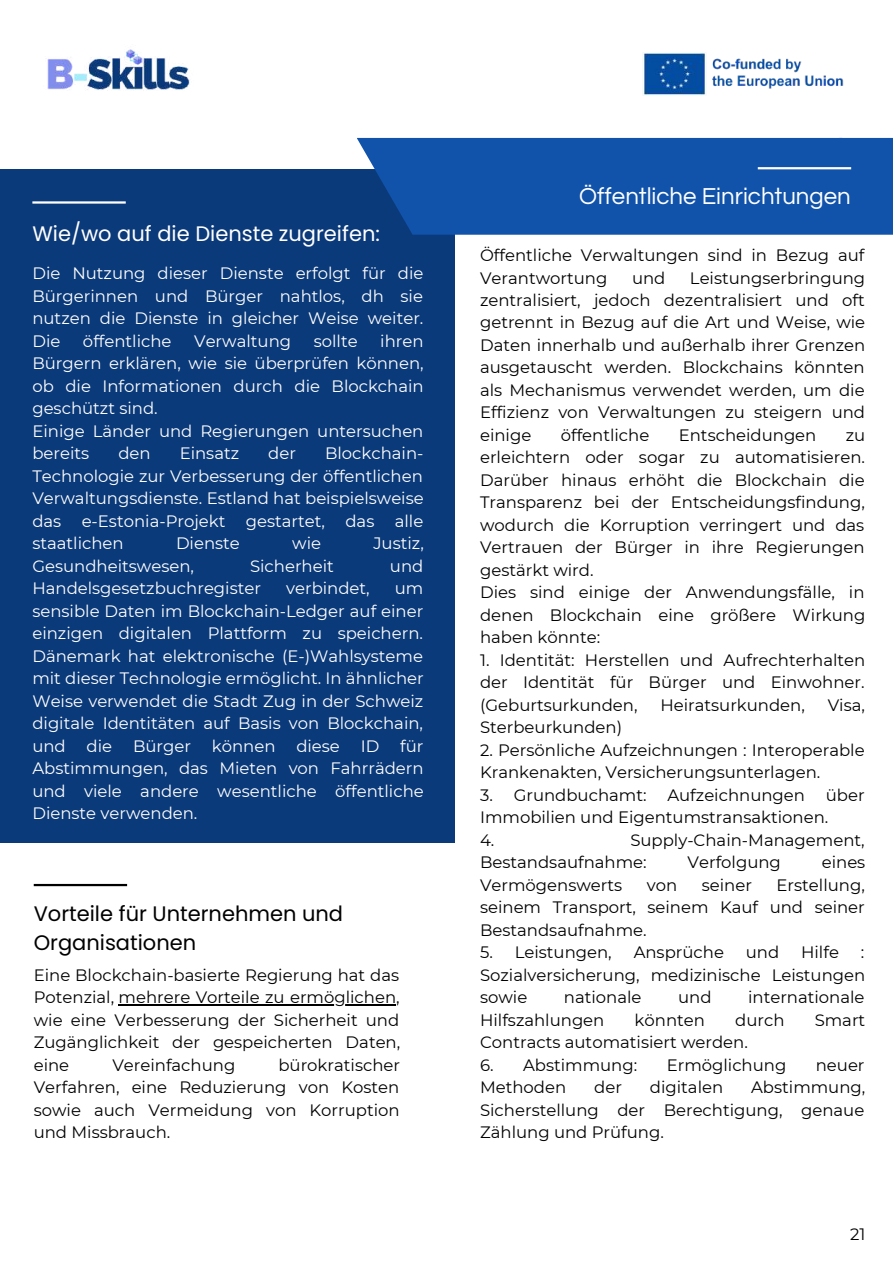
<style>
.page{position:relative;width:893px;height:1264px;background:#fff}
.page>*{position:absolute;margin:0;border:0;box-sizing:border-box;transform-origin:0 0}
.t1{font:24px "Questrial";color:#fff}
.t2{font:21px/29.2px "Poppins";color:#000}
.t3{font:21px "Poppins";color:#fff}
.t4{font:16.5px/22.5px "Montserrat";color:#000;text-align:justify}
.t5{font:16.5px/22.5px "Montserrat";color:#fff;text-align:justify}
</style>
<div class="page">
<div style="left:0;top:169px;width:454px;height:673px;background:#0b3a7a"></div>
<div style="left:357px;top:138px;width:535px;height:97px;background:#1153aa"></div>
<hr style="left:757px;top:167px;width:94px;height:2px;background:#fff">
<hr style="left:32px;top:201px;width:94px;height:3px;background:#fff">
<img style="left:47px;top:49px;width:143px;height:42px">
<img style="left:643px;top:52px;width:201px;height:44px">
<hr style="left:34px;top:883px;width:93px;height:3px;background:#000">
<hr style="left:118px;top:1004px;width:278px;height:1px;background:#000">
<p class="t3" style="left:32px;top:219px;width:349px">Wie/wo auf die Dienste zugreifen:</p>
<p class="t5" style="left:32px;top:262px;width:392px">Die Nutzung dieser Dienste erfolgt für die Bürgerinnen und Bürger nahtlos, dh sie nutzen die Dienste in gleicher Weise weiter.<br>Die</p>
<p class="t5" style="left:83px;top:329px;width:90px">öffentliche</p>
<p class="t5" style="left:194px;top:329px;width:98px">Verwaltung</p>
<p class="t5" style="left:314px;top:329px;width:45px">sollte</p>
<p class="t5" style="left:32px;top:329px;width:393px;text-align:left;text-indent:348px">ihren<br>Bürgern erklären, wie sie überprüfen können, ob die Informationen durch die Blockchain geschützt sind.<br>Einige Länder und Regierungen untersuchen bereits</p>
<p class="t5" style="left:32px;top:442px;width:393px;text-indent:293px">Blockchain-Technologie zur Verbesserung der öffentlichen Verwaltungsdienste. Estland hat beispielsweise das e-Estonia-Projekt gestartet, das alle staatlichen</p>
<p class="t5" style="left:118px;top:442px;width:34px">den</p>
<p class="t5" style="left:180px;top:442px;width:61px">Einsatz</p>
<p class="t5" style="left:268px;top:442px;width:29px">der</p>
<p class="t5" style="left:176px;top:532px;width:65px">Dienste</p>
<p class="t5" style="left:292px;top:532px;width:30px">wie</p>
<p class="t5" style="left:373px;top:532px;width:52px">Justiz,</p>
<p class="t5" style="left:32px;top:554px;width:163px">Gesundheitswesen,</p>
<p class="t5" style="left:250px;top:554px;width:85px">Sicherheit</p>
<p class="t5" style="left:390px;top:554px;width:35px">und</p>
<p class="t5" style="left:32px;top:577px;width:230px">Handelsgesetzbuchregister</p>
<p class="t5" style="left:286px;top:577px;width:85px">verbindet,</p>
<p class="t5" style="left:32px;top:577px;width:393px;text-indent:362px">um sensible Daten im Blockchain-Ledger auf einer einzigen digitalen Plattform zu speichern.<br>Dänemark hat elektronische (E-)Wahlsysteme mit dieser Technologie ermöglicht. In ähnlicher Weise verwendet die Stadt Zug in der Schweiz digitale Identitäten auf Basis von Blockchain, und</p>
<p class="t5" style="left:32px;top:734px;width:393px;text-indent:368px">für Abstimmungen, das Mieten von Fahrrädern und viele andere wesentliche öffentliche Dienste verwenden.</p>
<p class="t5" style="left:87px;top:734px;width:27px">die</p>
<p class="t5" style="left:133px;top:734px;width:59px">Bürger</p>
<p class="t5" style="left:212px;top:734px;width:65px">können</p>
<p class="t5" style="left:296px;top:734px;width:45px">diese</p>
<p class="t5" style="left:361px;top:734px;width:20px">ID</p>
<p class="t2" style="left:34px;top:898px;width:311px">Vorteile für Unternehmen und<br>Organisationen</p>
<p class="t4" style="left:34px;top:963px;width:368px">Eine Blockchain-basierte Regierung hat das Potenzial, mehrere Vorteile zu ermöglichen, wie eine Verbesserung der Sicherheit und Zugänglichkeit der gespeicherten Daten, eine</p>
<p class="t4" style="left:112px;top:1053px;width:124px">Vereinfachung</p>
<p class="t4" style="left:34px;top:1053px;width:368px;text-indent:245px">bürokratischer Verfahren, eine Reduzierung von Kosten sowie auch Vermeidung von Korruption und Missbrauch.</p>
<h1 class="t1" style="left:579px;top:184px;width:273px">Öffentliche Einrichtungen</h1>
<p class="t4" style="left:480px;top:244px;width:386px">Öffentliche Verwaltungen sind in Bezug auf<br>Verantwortung</p>
<p class="t4" style="left:480px;top:266px;width:387px;text-indent:210px">Leistungserbringung zentralisiert, jedoch dezentralisiert und oft getrennt in Bezug auf die Art und Weise, wie Daten innerhalb und außerhalb ihrer Grenzen ausgetauscht werden. Blockchains könnten als Mechanismus verwendet werden, um die Effizienz von Verwaltungen zu steigern und einige</p>
<p class="t4" style="left:632px;top:266px;width:35px">und</p>
<p class="t4" style="left:560px;top:424px;width:90px">öffentliche</p>
<p class="t4" style="left:678px;top:424px;width:139px">Entscheidungen</p>
<p class="t4" style="left:480px;top:424px;width:387px;text-align:left;text-indent:366px">zu erleichtern oder sogar zu automatisieren.<br>Darüber hinaus erhöht die Blockchain die<br>Transparenz bei der Entscheidungsfindung, wodurch die Korruption verringert und das<br>Vertrauen der Bürger in ihre Regierungen gestärkt wird.<br>Dies sind einige der Anwendungsfälle, in denen Blockchain eine größere Wirkung haben könnte:</p>
<p class="t4" style="left:480px;top:648px;width:387px">1. Identität: Herstellen und Aufrechterhalten der Identität für Bürger und Einwohner. (Geburtsurkunden,</p>
<p class="t4" style="left:660px;top:693px;width:146px">Heiratsurkunden,</p>
<p class="t4" style="left:827px;top:693px;width:39px">Visa,</p>
<p class="t4" style="left:480px;top:716px;width:144px">Sterbeurkunden)</p>
<p class="t4" style="left:480px;top:738px;width:386px">2. Persönliche Aufzeichnungen : Interoperable<br>Krankenakten, Versicherungsunterlagen.</p>
<p class="t4" style="left:480px;top:783px;width:168px">3. Grundbuchamt:</p>
<p class="t4" style="left:667px;top:783px;width:139px">Aufzeichnungen</p>
<p class="t4" style="left:480px;top:783px;width:386px;text-align:left;text-indent:346px">über<br>Immobilien und Eigentumstransaktionen.<br>4.</p>
<p class="t4" style="left:480px;top:828px;width:386px;text-indent:150px">Supply-Chain-Management,<br>Bestandsaufnahme:</p>
<p class="t4" style="left:687px;top:851px;width:95px">Verfolgung</p>
<p class="t4" style="left:821px;top:851px;width:45px">eines</p>
<p class="t4" style="left:480px;top:873px;width:144px">Vermögenswerts</p>
<p class="t4" style="left:646px;top:873px;width:32px">von</p>
<p class="t4" style="left:701px;top:873px;width:52px">seiner</p>
<p class="t4" style="left:480px;top:873px;width:386px;text-indent:296px">Erstellung, seinem Transport, seinem Kauf und seiner Bestandsaufnahme.</p>
<p class="t4" style="left:480px;top:941px;width:133px">5. Leistungen,</p>
<p class="t4" style="left:633px;top:941px;width:92px">Ansprüche</p>
<p class="t4" style="left:745px;top:941px;width:35px">und</p>
<p class="t4" style="left:801px;top:941px;width:39px">Hilfe</p>
<p class="t4" style="left:480px;top:941px;width:386px;text-indent:381px">:<br>Sozialversicherung, medizinische Leistungen sowie</p>
<p class="t4" style="left:564px;top:986px;width:79px">nationale</p>
<p class="t4" style="left:678px;top:986px;width:35px">und</p>
<p class="t4" style="left:748px;top:986px;width:118px">internationale</p>
<p class="t4" style="left:480px;top:1008px;width:126px">Hilfszahlungen</p>
<p class="t4" style="left:634px;top:1008px;width:72px">könnten</p>
<p class="t4" style="left:735px;top:1008px;width:51px">durch</p>
<p class="t4" style="left:814px;top:1008px;width:52px">Smart</p>
<p class="t4" style="left:480px;top:1031px;width:269px">Contracts automatisiert werden.</p>
<p class="t4" style="left:480px;top:1053px;width:159px">6. Abstimmung:</p>
<p class="t4" style="left:666px;top:1053px;width:121px">Ermöglichung</p>
<p class="t4" style="left:815px;top:1053px;width:50px">neuer</p>
<p class="t4" style="left:480px;top:1076px;width:88px">Methoden</p>
<p class="t4" style="left:594px;top:1076px;width:29px">der</p>
<p class="t4" style="left:649px;top:1076px;width:75px">digitalen</p>
<p class="t4" style="left:480px;top:1076px;width:387px;text-indent:271px">Abstimmung, Sicherstellung der Berechtigung, genaue Zählung und Prüfung.</p>
<p class="t4" style="left:850px;top:1223px;width:17px">21</p>
</div>
